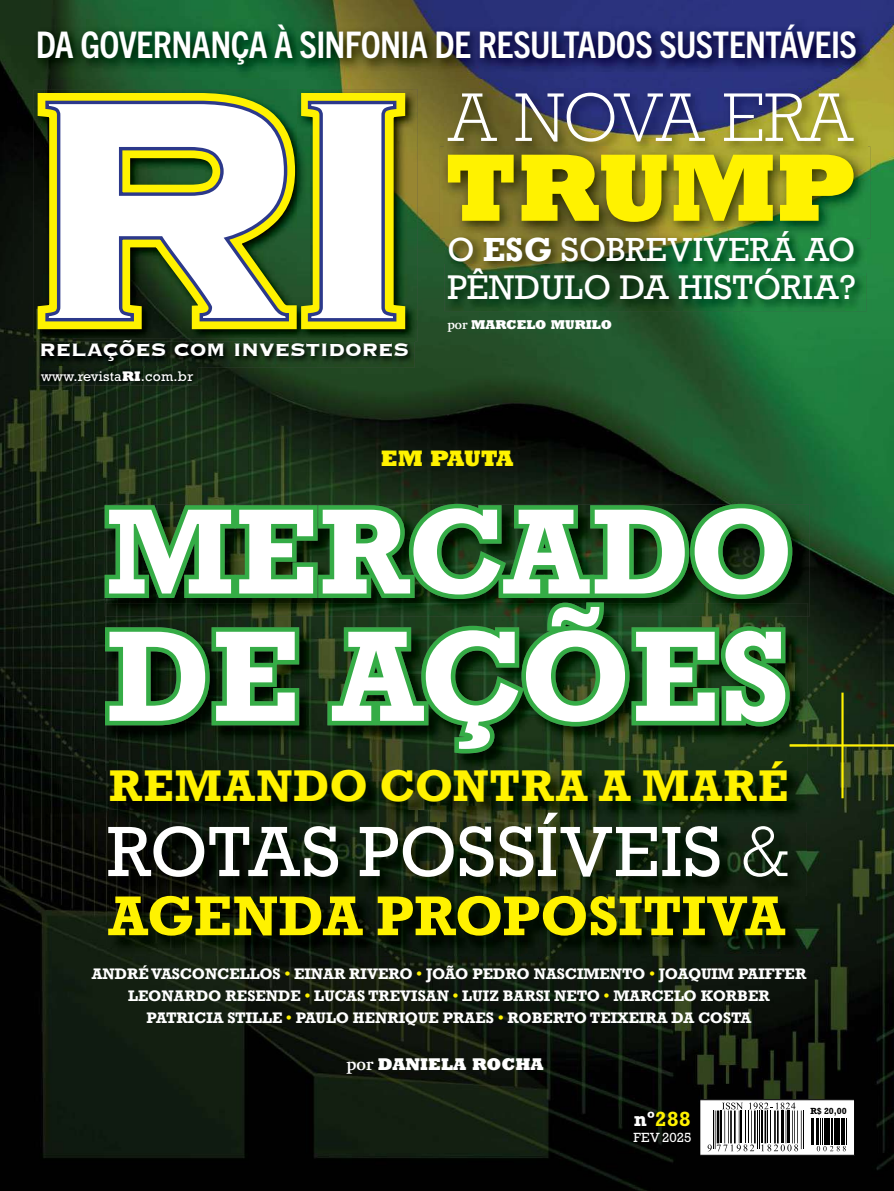
<style>
.page{position:relative;width:894px;height:1191px;background:#fff}
.page>*{position:absolute;margin:0;border:0;box-sizing:border-box;transform-origin:0 0}
.t1{font:700 121.05px "Rockwell Nova";color:#fff}
.t2{font:700 113.85px "Rockwell Nova";color:#fff}
.t3{font:800 89.7px "Rockwell Nova";color:#fff200}
.t4{font:66.75px "Rockwell Nova";letter-spacing:.01em;color:#fff}
.t5{font:300 64.5px "Rockwell Nova";letter-spacing:-.03em;color:#fff}
.t6{font:700 52.5px "Rockwell Nova";letter-spacing:-.005em;color:#fff200}
.t7{font:700 41.7px "Rockwell Nova";letter-spacing:.03em;color:#fff200}
.t8{font:700 condensed 36.75px "Trade Gothic Next LT Pro";letter-spacing:-.015em;color:#fff}
.t9{font:32.1px "Rockwell";color:#fff}
.t10{font:31.35px "Rockwell";color:#fff}
.t11{font:700 23.25px "Copperplate";letter-spacing:-.015em;color:#fff}
.t12{font:800 21px "Rockwell Nova";letter-spacing:-.025em;color:#fff200}
.t13{font:700 20.85px "Rockwell Std";letter-spacing:.015em;color:#fff200}
.t14{font:800 15.9px "Rockwell Nova";color:#fff}
.t15{font:700 14.4px/22.4px "Rockwell Nova";color:#fff;text-align:center}
.t16{font:14.1px "Rockwell Std";letter-spacing:.015em;color:#fff}
.t17{font:13.5px "Rockwell Std";letter-spacing:.005em;color:#fff}
.t18{font:800 12px "Rockwell Nova";color:#fff}
.t19{font:700 9px "Rockwell Std";color:#000}
.s1{font-weight:700}
.s2{font-weight:800}
.s3{font-family:"Swift";font-weight:700}
.s4{font-weight:300}
.s5{color:#fff200}
.s6{color:#fff}
</style>
<div class="page">
<img style="left:0;top:0;width:893px;height:1191px">
<img style="left:32px;top:20px;width:837px;height:59px">
<img style="left:34px;top:89px;width:383px;height:252px">
<svg style="left:38px;top:93px;width:258px;height:236px"></svg>
<svg style="left:45px;top:101px;width:244px;height:220px"></svg>
<img style="left:297px;top:89px;width:12px;height:249px">
<svg style="left:301px;top:93px;width:104px;height:236px"></svg>
<img style="left:39px;top:338px;width:375px;height:30px">
<svg style="left:297px;top:338px;width:12px;height:3px"></svg>
<img style="left:37px;top:367px;width:161px;height:18px">
<img style="left:39px;top:367px;width:159px;height:1px">
<svg style="left:698px;top:1099px;width:156px;height:56px"></svg>
<img style="left:444px;top:89px;width:422px;height:57px">
<img style="left:439px;top:146px;width:430px;height:93px">
<img style="left:444px;top:227px;width:422px;height:84px">
<img style="left:445px;top:264px;width:420px;height:9px">
<img style="left:105px;top:504px;width:704px;height:112px">
<svg style="left:104px;top:504px;width:688px;height:95px"></svg>
<img style="left:105px;top:603px;width:701px;height:168px">
<svg style="left:789px;top:692px;width:104px;height:106px"></svg>
<svg style="left:105px;top:602px;width:684px;height:151px"></svg>
<img style="left:110px;top:761px;width:695px;height:50px">
<img style="left:107px;top:811px;width:699px;height:85px">
<img style="left:107px;top:894px;width:696px;height:61px">
<h3 class="t8" style="left:36px;top:20px;width:822px">DA GOVERNANÇA À SINFONIA DE RESULTADOS SUSTENTÁVEIS</h3>
<h3 class="t5" style="left:447px;top:78px;width:408px">A NOVA ERA</h3>
<h3 class="t3" style="left:444px;top:129px;width:413px">TRUMP</h3>
<h3 class="t10" style="left:447px;top:230px;width:409px">O <span class="s1">ESG</span> SOBREVIVERÁ AO</h3>
<h3 class="t9" style="left:447px;top:267px;width:409px">PÊNDULO DA HISTÓRIA?</h3>
<h3 class="t11" style="left:39px;top:334px;width:371px">RELAÇÕES COM INVESTIDORES</h3>
<p class="t16" style="left:41px;top:368px;width:153px">www.revista<span class="s2">RI</span>.com.br</p>
<p class="t18" style="left:447px;top:317px;width:166px"><span class="s3">por</span> MARCELO MURILO</p>
<h3 class="t12" style="left:380px;top:445px;width:134px">EM PAUTA</h3>
<h2 class="t2" style="left:106px;top:478px;width:689px">MERCADO</h2>
<h1 class="t1" style="left:108px;top:598px;width:683px">DE AÇÕES</h1>
<h3 class="t7" style="left:109px;top:759px;width:680px">REMANDO CONTRA A MARÉ</h3>
<h3 class="t4" style="left:107px;top:810px;width:684px">ROTAS POSSÍVEIS <span class="s4">&amp;</span></h3>
<h3 class="t6" style="left:108px;top:882px;width:678px">AGENDA PROPOSITIVA</h3>
<p class="t15" style="left:92px;top:961px;width:715px">ANDRÉ VASCONCELLOS <span class="s5">•</span> EINAR RIVERO <span class="s5">•</span> JOÃO PEDRO NASCIMENTO <span class="s5">•</span> JOAQUIM PAIFFER<br>LEONARDO RESENDE <span class="s5">•</span> LUCAS TREVISAN <span class="s5">•</span> LUIZ BARSI NETO <span class="s5">•</span> MARCELO KORBER<br>PATRICIA STILLE <span class="s5">•</span> PAULO HENRIQUE PRAES <span class="s5">•</span> ROBERTO TEIXEIRA DA COSTA</p>
<p class="t14" style="left:346px;top:1053px;width:198px"><span class="s3">por</span> DANIELA ROCHA</p>
<h3 class="t13" style="left:633px;top:1107px;width:58px"><span class="s6">nº</span>288</h3>
<p class="t17" style="left:633px;top:1129px;width:60px">FEV 2025</p>
<p class="t19" style="left:810px;top:1105px;width:38px">R$ 20,00</p>
</div>
